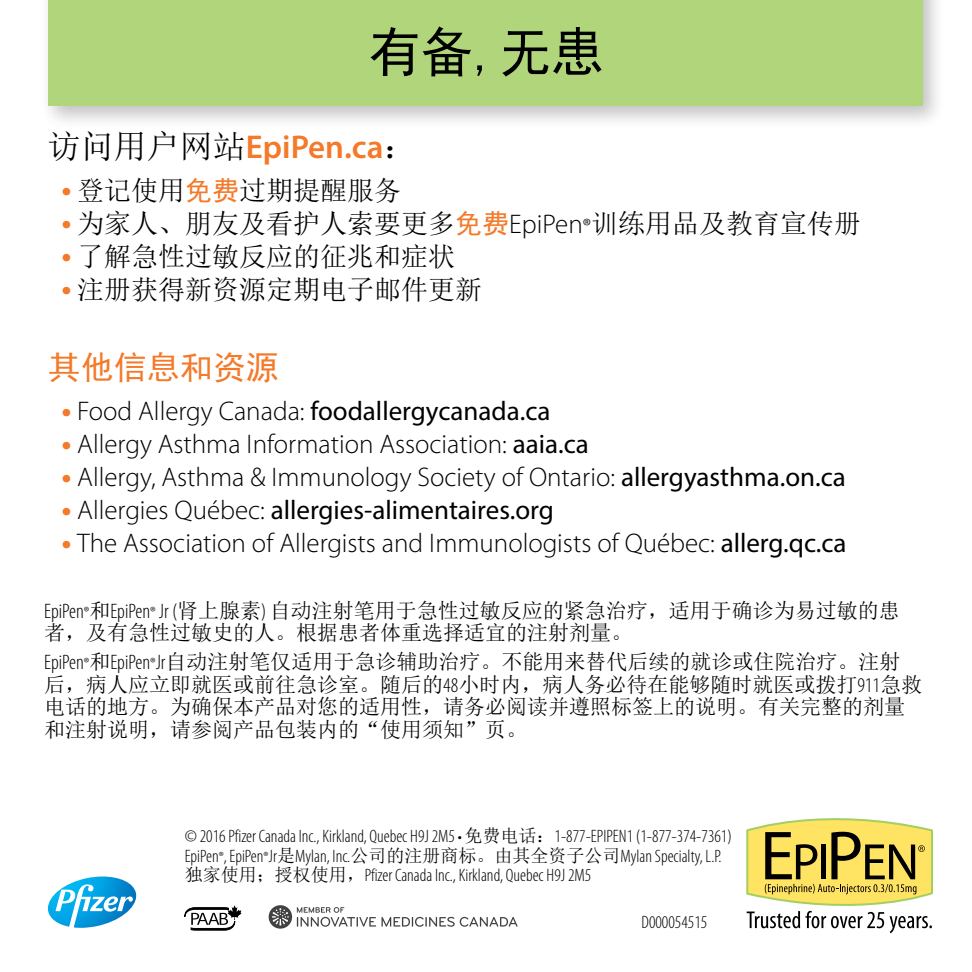
<style>
.page{position:relative;width:972px;height:972px;background:#fff}
.page>*{position:absolute;margin:0;border:0;box-sizing:border-box;transform-origin:0 0}
.t1{font:54px "Sim Hei";color:#000}
.t2{font:600 33px "Myriad Pro";color:#f47929}
.t3{font:33px "Sim Hei";color:#f47929}
.t4{font:300 27px "Myriad Pro";color:#000}
.t5{font:27px "Myriad Pro";color:#000}
.t6{font:27px "Sim Sun";color:#000}
.t7{font:21px/22.5px "Sim Sun";color:#000}
.t8{font:300 condensed 18px/19.5px "Myriad Pro";color:#000}
.s1{font-family:"Sim Sun";font-weight:400;color:#000}
.s2{font-family:"Myriad Pro";font-size:36px;color:#f47929}
.s3{font-family:"Sim Hei";color:#f47929}
.s4{font-family:"Myriad Pro";font-weight:300}
.s5{font-family:"Myriad Pro";font-weight:300;font-size:21px}
.s6{font-size:36px;color:#f47929}
.s7{font-weight:300}
.s8{font-weight:400;font-size:36px;color:#f47929}
.s9{font-weight:400}
.s10{font-family:"Myriad Pro";font-weight:300;font-stretch:condensed}
.s11{font-family:"Myriad Pro";font-weight:300;font-stretch:condensed;font-size:15px}
.s12{font-size:17.4px}
.s13{font-family:"Sim Sun";font-weight:400;font-stretch:normal}
.s14{font-size:13.5px}
</style>
<div class="page">
<div style="left:39px;top:0;width:907px;height:130px;background:#000;opacity:.25"></div>
<div style="left:48px;top:0;width:874px;height:106px;background:#b0d57b"></div>
<svg style="left:48px;top:877px;width:88px;height:51px"></svg>
<svg style="left:185px;top:905px;width:57px;height:25px"></svg>
<svg style="left:746px;top:818px;width:187px;height:115px"></svg>
<div style="left:269px;top:905px;width:23px;height:24px;background:#424242;border-radius:50%"></div>
<svg style="left:382px;top:917px;width:136px;height:10px"></svg>
<svg style="left:297px;top:907px;width:79px;height:20px"></svg>
<svg style="left:272px;top:908px;width:17px;height:18px"></svg>
<h1 class="t1" style="left:368px;top:25px;width:237px">有备,无患</h1>
<h2 class="t2" style="left:48px;top:126px;width:370px"><span class="s1">访问用户网站</span>EpiPen.ca<span class="s1">：</span></h2>
<p class="t6" style="left:61px;top:177px;width:341px"><span class="s2">•</span> 登记使用<span class="s3">免费</span>过期提醒服务</p>
<p class="t6" style="left:61px;top:210px;width:801px"><span class="s2">•</span> 为家人、朋友及看护人索要更多<span class="s3">免费</span><span class="s4">EpiPen</span><span class="s5">®</span>训练用品及教育宣传册</p>
<p class="t6" style="left:61px;top:243px;width:395px"><span class="s2">•</span> 了解急性过敏反应的征兆和症状</p>
<p class="t6" style="left:61px;top:276px;width:422px"><span class="s2">•</span> 注册获得新资源定期电子邮件更新</p>
<h2 class="t3" style="left:48px;top:350px;width:232px">其他信息和资源</h2>
<p class="t5" style="left:61px;top:395px;width:491px"><span class="s6">•</span> <span class="s7">Food Allergy Canada:</span> foodallergycanada.ca</p>
<p class="t4" style="left:61px;top:428px;width:529px"><span class="s8">•</span> Allergy Asthma Information Association: <span class="s9">aaia.ca</span></p>
<p class="t4" style="left:61px;top:461px;width:786px"><span class="s8">•</span> Allergy, Asthma &amp; Immunology Society of Ontario: <span class="s9">allergyasthma.on.ca</span></p>
<p class="t5" style="left:61px;top:494px;width:494px"><span class="s6">•</span> <span class="s7">Allergies Québec:</span> allergies-alimentaires.org</p>
<p class="t4" style="left:61px;top:527px;width:787px"><span class="s8">•</span> The Association of Allergists and Immunologists of Québec: <span class="s9">allerg.qc.ca</span></p>
<p class="t7" style="left:44px;top:599px;width:857px"><span class="s10">EpiPen</span><span class="s11">®</span>和<span class="s10">EpiPen</span><span class="s11">®</span> <span class="s10">Jr (</span>肾上腺素<span class="s10">)</span> 自动注射笔用于急性过敏反应的紧急治疗，适用于确诊为易过敏的患者，及有急性过敏史的人。根据患者体重选择适宜的注射剂量。</p>
<p class="t7" style="left:44px;top:650px;width:879px"><span class="s10">EpiPen</span><span class="s11">®</span>和<span class="s10">EpiPen</span><span class="s11">®</span><span class="s10">Jr</span>自动注射笔仅适用于急诊辅助治疗。不能用来替代后续的就诊或住院治疗。注射后，病人应立即就医或前往急诊室。随后的<span class="s10">48</span>小时内，病人务必待在能够随时就医或拨打<span class="s10">911</span>急救电话的地方。为确保本产品对您的适用性，请务必阅读并遵照标签上的说明。有关完整的剂量和注射说明，请参阅产品包装内的“使用须知”页。</p>
<p class="t8" style="left:185px;top:826px;width:549px">© 2016 Pfizer Canada Inc., Kirkland, Quebec H9J 2M5 <span class="s12">•</span> <span class="s13">免费电话：</span>1-877-EPIPEN1 (1-877-374-7361)<br>EpiPen<span class="s14">®</span>, EpiPen<span class="s14">®</span>Jr<span class="s13">是</span>Mylan, Inc.<span class="s13">公司的注册商标。由其全资子公司</span>Mylan Specialty, L.P.<span class="s13">独家使用；授权使用，</span>Pfizer Canada Inc., Kirkland, Quebec H9J 2M5</p>
<p class="t8" style="left:642px;top:912px;width:67px">D000054515</p>
</div>
